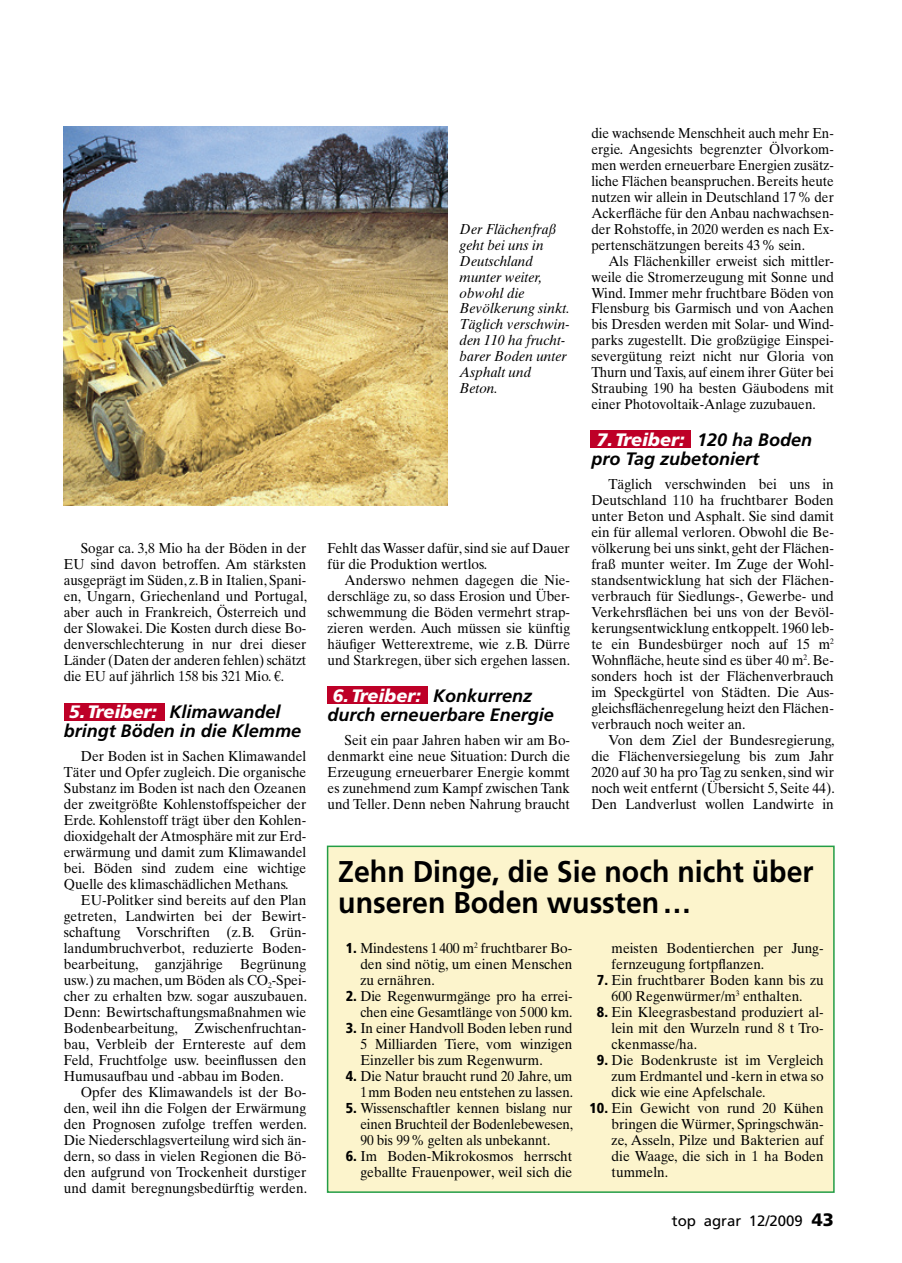
<style>
.page{position:relative;width:902px;height:1263px;background:#fff}
.page>*{position:absolute;margin:0;border:0;box-sizing:border-box;transform-origin:0 0}
.Überschrift_Magazin{font:700 30px/31.5px "Frutiger LT";color:#000;scale:.95 1}
.Zwischenüberschrift_2zeilig{font:italic 700 18px/19.5px "Frutiger LT";color:#000}
.t1{font:15px "Frutiger LT";color:#000}
.Fließtext{font:14.4px/16px "Times Ten LT";color:#000;text-align:justify;scale:.95 1}
.Fließtext-2{font:14.4px/16px "Times Ten LT";color:#000;text-align:justify;scale:.93 1}
.Fließtext-3{font:14.4px/16px "Times Ten LT";color:#000;text-align:justify;scale:.94 1}
.Fließtext_ohne_Einzug{font:14.4px/16px "Times Ten LT";color:#000;text-align:justify;scale:.95 1}
.Fließtext_ohne_Einzug-2{font:14.4px/16px "Times Ten LT";color:#000;text-align:right;scale:.93 1}
.Bildtext{font:italic 14.4px/16px "Times Ten LT";color:#000;scale:.95 1}
.s1{font-weight:900;color:#fff}
.s2{font-family:"Frutiger LT";font-weight:900;font-stretch:condensed}
.s3{font-weight:900;font-size:18px}
</style>
<div class="page">
<div style="left:590px;top:430px;width:101px;height:18px;background:#be0027"></div>
<div style="left:327px;top:686px;width:101px;height:18px;background:#be0027"></div>
<div style="left:64px;top:703px;width:100px;height:17px;background:#be0027"></div>
<div style="left:327px;top:846px;width:506px;height:346px;background:#fcf4cc"></div>
<div style="left:327px;top:845px;width:507px;height:348px;border:2px solid #239d46"></div>
<img style="left:64px;top:126px;width:383px;height:379px">
<p class="Fließtext-2" style="left:64px;top:540px;width:263px;text-indent:17px">Sogar ca. 3,8 Mio ha der Böden in der EU sind davon betroffen. Am stärksten ausgeprägt im Süden, z. B in Italien, Spani&shy;en, Ungarn, Griechenland und Portugal, aber auch in Frankreich, Österreich und der Slowakei. Die Kosten durch diese Bo&shy;denverschlechterung in nur drei dieser Länder (Daten der anderen fehlen) schätzt die EU auf jährlich 158 bis 321 Mio. €.</p>
<p class="Zwischenüberschrift_2zeilig" style="left:64px;top:702px;width:239px"><span class="s1">5.Treiber:</span> Klimawandel bringt Böden in die Klemme</p>
<p class="Fließtext-3" style="left:64px;top:748px;width:259px;text-indent:17px">Der Boden ist in Sachen Klimawandel Täter und Opfer zugleich. Die organische Substanz im Boden ist nach den Ozeanen der zweitgrößte Kohlenstoffspeicher der Erde. Kohlenstoff trägt über den Kohlen&shy;dioxidgehalt der Atmosphäre mit zur Erd&shy;erwärmung und damit zum Klimawandel bei. Böden sind zudem eine wichtige Quelle des klimaschädlichen Methans.</p>
<p class="Fließtext" style="left:64px;top:892px;width:257px;text-indent:17px">EU-Politker sind bereits auf den Plan getreten, Landwirten bei der Bewirt&shy;schaftung Vorschriften (z. B. Grün&shy;landumbruchverbot, reduzierte Boden&shy;bearbeitung, ganzjährige Begrünung usw.) zu machen, um Böden als CO<sub>2</sub>-Spei&shy;cher zu erhalten bzw. sogar auszubauen.<br>Denn: Bewirtschaftungsmaßnahmen wie Bodenbearbeitung, Zwischenfruchtan&shy;bau, Verbleib der Erntereste auf dem Feld, Fruchtfolge usw. beeinflussen den Humusaufbau und -abbau im Boden.</p>
<p class="Fließtext" style="left:64px;top:1084px;width:257px;text-indent:17px">Opfer des Klimawandels ist der Bo&shy;den, weil ihn die Folgen der Erwärmung den Prognosen zufolge treffen werden.<br>Die Niederschlagsverteilung wird sich än&shy;dern, so dass in vielen Regionen die Bö&shy;den aufgrund von Trockenheit durstiger und damit beregnungsbedürftig werden.</p>
<p class="Bildtext" style="left:459px;top:220px;width:117px">Der Flächenfraß geht bei uns in<br>Deutschland munter weiter, obwohl die<br>Bevölkerung sinkt.<br>Täglich verschwin&shy;den 110 ha frucht&shy;barer Boden unter<br>Asphalt und<br>Beton.</p>
<p class="Fließtext" style="left:327px;top:540px;width:256px">Fehlt das Wasser dafür, sind sie auf Dauer für die Produktion wertlos.</p>
<p class="Fließtext-3" style="left:327px;top:572px;width:259px;text-indent:17px">Anderswo nehmen dagegen die Nie&shy;derschläge zu, so dass Erosion und Über&shy;schwemmung die Böden vermehrt strap&shy;zieren werden. Auch müssen sie künftig häufiger Wetterextreme, wie z. B. Dürre und Starkregen, über sich ergehen lassen.</p>
<p class="Zwischenüberschrift_2zeilig" style="left:327px;top:686px;width:228px"><span class="s1">6.Treiber:</span> Konkurrenz durch erneuerbare Energie</p>
<p class="Fließtext-3" style="left:327px;top:732px;width:259px;text-indent:17px">Seit ein paar Jahren haben wir am Bo&shy;denmarkt eine neue Situation: Durch die Erzeugung erneuerbarer Energie kommt es zunehmend zum Kampf zwischen Tank und Teller. Denn neben Nahrung braucht</p>
<p class="Fließtext-2" style="left:591px;top:125px;width:262px">die wachsende Menschheit auch mehr En&shy;ergie. Angesichts begrenzter Ölvorkom&shy;men werden erneuerbare Energien zusätz&shy;liche Flächen beanspruchen. Bereits heute nutzen wir allein in Deutschland 17 % der Ackerfläche für den Anbau nachwachsen&shy;der Rohstoffe, in 2020 werden es nach Ex&shy;pertenschätzungen bereits 43 % sein.</p>
<p class="Fließtext-2" style="left:591px;top:252px;width:262px;text-indent:17px">Als Flächenkiller erweist sich mittler&shy;weile die Stromerzeugung mit Sonne und Wind. Immer mehr fruchtbare Böden von Flensburg bis Garmisch und von Aachen bis Dresden werden mit Solar- und Wind&shy;parks zugestellt. Die großzügige Einspei&shy;severgütung reizt nicht nur Gloria von Thurn und Taxis, auf einem ihrer Güter bei Straubing 190 ha besten Gäubodens mit einer Photovoltaik-Anlage zuzubauen.</p>
<p class="Zwischenüberschrift_2zeilig" style="left:591px;top:430px;width:222px"><span class="s1">7.Treiber:</span> 120 ha Boden pro Tag zubetoniert</p>
<p class="Fließtext" style="left:591px;top:476px;width:257px;text-indent:17px">Täglich verschwinden bei uns in Deutschland 110 ha fruchtbarer Boden unter Beton und Asphalt. Sie sind damit ein für allemal verloren. Obwohl die Be&shy;völkerung bei uns sinkt, geht der Flächen&shy;fraß munter weiter. Im Zuge der Wohl&shy;standsentwicklung hat sich der Flächen&shy;verbrauch für Siedlungs-, Gewerbe- und Verkehrsflächen bei uns von der Bevöl&shy;kerungsentwicklung entkoppelt. 1960 leb&shy;te ein Bundesbürger noch auf 15 m<sup>2<br></sup>Wohnfläche, heute sind es über 40 m<sup>2</sup>. Be&shy;sonders hoch ist der Flächenverbrauch im Speckgürtel von Städten. Die Aus&shy;gleichsflächenregelung heizt den Flächen&shy;verbrauch noch weiter an.</p>
<p class="Fließtext" style="left:591px;top:732px;width:258px;text-indent:17px">Von dem Ziel der Bundesregierung, die Flächenversiegelung bis zum Jahr 2020 auf 30 ha pro Tag zu senken, sind wir noch weit entfernt (Übersicht 5, Seite 44).<br>Den Landverlust wollen Landwirte in</p>
<p class="Überschrift_Magazin" style="left:338px;top:856px;width:502px">Zehn Dinge, die Sie noch nicht über unseren Boden wussten …</p>
<p class="Fließtext_ohne_Einzug" style="left:360px;top:940px;width:225px;text-indent:-15px"><span class="s2">1.</span> Mindestens 1 400 m<sup>2</sup> fruchtbarer Bo&shy;den sind nötig, um einen Menschen zu ernähren.</p>
<p class="Fließtext_ohne_Einzug-2" style="left:346px;top:988px;width:245px"><span class="s2">2.</span> Die Regenwurmgänge pro ha errei&shy;chen eine Gesamtlänge von 5 000 km.</p>
<p class="Fließtext_ohne_Einzug" style="left:360px;top:1020px;width:225px;text-indent:-15px"><span class="s2">3.</span> In einer Handvoll Boden leben rund 5 Milliarden Tiere, vom winzigen Einzeller bis zum Regenwurm.</p>
<p class="Fließtext_ohne_Einzug-2" style="left:346px;top:1068px;width:246px"><span class="s2">4.</span> Die Natur braucht rund 20 Jahre, um<br>1 mm Boden neu entstehen zu lassen.</p>
<p class="Fließtext_ohne_Einzug-2" style="left:360px;top:1100px;width:230px;text-align:justify;text-indent:-15px"><span class="s2">5.</span> Wissenschaftler kennen bislang nur einen Bruchteil der Bodenlebewesen, 90 bis 99 % gelten als unbekannt.</p>
<p class="Fließtext_ohne_Einzug" style="left:346px;top:1148px;width:240px;text-align:right"><span class="s2">6.</span> Im Boden-Mikrokosmos herrscht geballte Frauenpower, weil sich die</p>
<p class="Fließtext_ohne_Einzug" style="left:611px;top:940px;width:225px">meisten Bodentierchen per Jung&shy;fernzeugung fortpflanzen.</p>
<p class="Fließtext_ohne_Einzug" style="left:597px;top:972px;width:240px;text-align:center"><span class="s2">7.</span> Ein fruchtbarer Boden kann bis zu<br>600 Regenwürmer/m<sup>3</sup> enthalten.</p>
<p class="Fließtext_ohne_Einzug" style="left:611px;top:1004px;width:225px;text-indent:-15px"><span class="s2">8.</span> Ein Kleegrasbestand produziert al&shy;lein mit den Wurzeln rund 8 t Tro&shy;ckenmasse/ha.</p>
<p class="Fließtext_ohne_Einzug" style="left:611px;top:1052px;width:225px;text-indent:-15px"><span class="s2">9.</span> Die Bodenkruste ist im Vergleich zum Erdmantel und -kern in etwa so dick wie eine Apfelschale.</p>
<p class="Fließtext_ohne_Einzug" style="left:611px;top:1100px;width:225px;text-indent:-22px"><span class="s2">10.</span> Ein Gewicht von rund 20 Kühen bringen die Würmer, Springschwän&shy;ze, Asseln, Pilze und Bakterien auf die Waage, die sich in 1 ha Boden tummeln.</p>
<p class="t1" style="left:672px;top:1212px;width:163px">top agrar 12/2009 <span class="s3">43</span></p>
</div>
